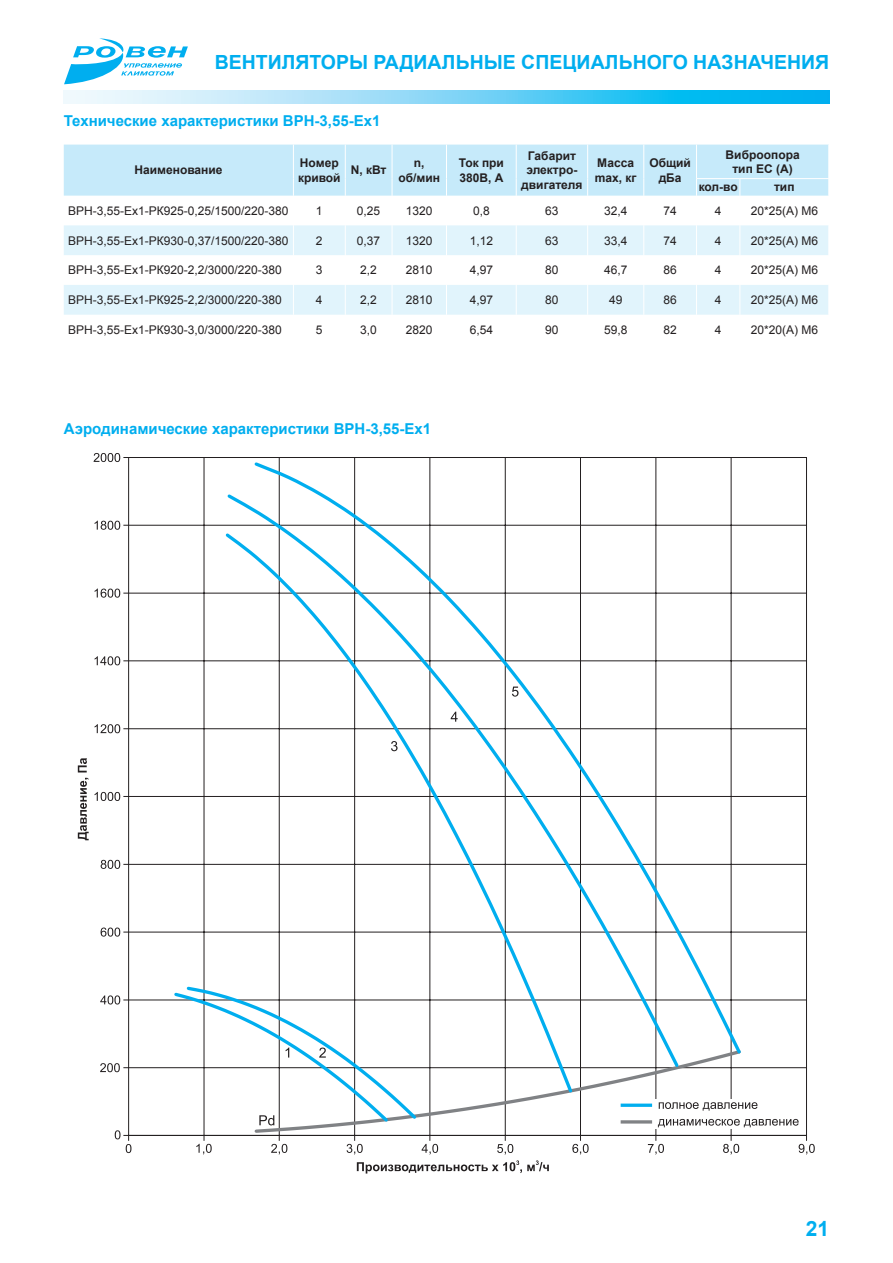
<style>
.page{position:relative;width:893px;height:1263px;background:#fff}
.page>*{position:absolute;margin:0;border:0;box-sizing:border-box;transform-origin:0 0}
.t1{font:700 21px "Arial";color:#00aeef}
.t2{font:700 19.5px "Arial";color:#00aeef}
.t3{font:700 15px "Arial";color:#00aeef}
.t4{font:12px "Arial";color:#231f20}
.t5{font:700 12px/14.4px "Arial";color:#231f20;text-align:center}
</style>
<div class="page">
<svg style="left:64px;top:38px;width:124px;height:46px"></svg>
<svg style="left:64px;top:90px;width:765px;height:13px;background:#76d5f6"></svg>
<hr style="left:123px;top:457px;width:683px;height:1px;background:#231f20">
<hr style="left:123px;top:525px;width:683px;height:1px;background:#231f20">
<hr style="left:123px;top:593px;width:683px;height:1px;background:#231f20">
<hr style="left:123px;top:660px;width:683px;height:1px;background:#231f20">
<hr style="left:123px;top:728px;width:683px;height:1px;background:#231f20">
<hr style="left:123px;top:796px;width:683px;height:1px;background:#231f20">
<hr style="left:123px;top:864px;width:683px;height:1px;background:#231f20">
<hr style="left:123px;top:932px;width:683px;height:1px;background:#231f20">
<hr style="left:123px;top:999px;width:683px;height:1px;background:#231f20">
<hr style="left:123px;top:1067px;width:683px;height:1px;background:#231f20">
<hr style="left:806px;top:457px;width:1px;height:684px;background:#231f20">
<hr style="left:731px;top:457px;width:1px;height:684px;background:#231f20">
<hr style="left:655px;top:457px;width:1px;height:684px;background:#231f20">
<hr style="left:580px;top:457px;width:1px;height:684px;background:#231f20">
<hr style="left:505px;top:457px;width:1px;height:684px;background:#231f20">
<hr style="left:429px;top:457px;width:1px;height:684px;background:#231f20">
<hr style="left:354px;top:457px;width:1px;height:684px;background:#231f20">
<hr style="left:279px;top:457px;width:1px;height:684px;background:#231f20">
<hr style="left:204px;top:457px;width:1px;height:684px;background:#231f20">
<svg style="left:172px;top:460px;width:572px;height:665px"></svg>
<svg style="left:388px;top:738px;width:12px;height:16px"></svg>
<svg style="left:448px;top:707px;width:12px;height:17px"></svg>
<svg style="left:509px;top:684px;width:12px;height:15px"></svg>
<hr style="left:128px;top:457px;width:1px;height:684px;background:#231f20">
<hr style="left:123px;top:1135px;width:683px;height:1px;background:#231f20">
<svg style="left:78px;top:778px;width:11px;height:62px"></svg>
<svg style="left:78px;top:758px;width:9px;height:14px"></svg>
<svg style="left:196px;top:1144px;width:16px;height:10px"></svg>
<svg style="left:115px;top:1130px;width:16px;height:23px"></svg>
<svg style="left:100px;top:995px;width:20px;height:9px"></svg>
<svg style="left:101px;top:927px;width:19px;height:10px"></svg>
<svg style="left:100px;top:1063px;width:20px;height:9px"></svg>
<svg style="left:101px;top:860px;width:19px;height:9px"></svg>
<svg style="left:95px;top:792px;width:25px;height:9px"></svg>
<svg style="left:271px;top:1144px;width:16px;height:10px"></svg>
<svg style="left:94px;top:453px;width:26px;height:9px"></svg>
<svg style="left:347px;top:1144px;width:202px;height:29px"></svg>
<svg style="left:253px;top:1044px;width:546px;height:91px"></svg>
<svg style="left:95px;top:724px;width:25px;height:9px"></svg>
<svg style="left:95px;top:656px;width:25px;height:9px"></svg>
<svg style="left:799px;top:1144px;width:16px;height:10px"></svg>
<svg style="left:572px;top:1144px;width:17px;height:10px"></svg>
<svg style="left:648px;top:1144px;width:16px;height:10px"></svg>
<svg style="left:723px;top:1144px;width:16px;height:10px"></svg>
<svg style="left:95px;top:589px;width:25px;height:9px"></svg>
<svg style="left:95px;top:521px;width:25px;height:9px"></svg>
<svg style="left:64px;top:225px;width:764px;height:90px;fill:#e1f4fc"></svg>
<hr style="left:293px;top:225px;width:1px;height:30px;background:#fff">
<hr style="left:345px;top:225px;width:1px;height:30px;background:#fff">
<hr style="left:392px;top:225px;width:1px;height:30px;background:#fff">
<hr style="left:446px;top:225px;width:1px;height:30px;background:#fff">
<hr style="left:516px;top:225px;width:1px;height:30px;background:#fff">
<hr style="left:587px;top:225px;width:1px;height:30px;background:#fff">
<hr style="left:293px;top:255px;width:1px;height:30px;background:#fff">
<hr style="left:345px;top:255px;width:1px;height:30px;background:#fff">
<hr style="left:392px;top:255px;width:1px;height:30px;background:#fff">
<hr style="left:446px;top:255px;width:1px;height:30px;background:#fff">
<hr style="left:516px;top:255px;width:1px;height:30px;background:#fff">
<hr style="left:587px;top:255px;width:1px;height:30px;background:#fff">
<hr style="left:293px;top:285px;width:1px;height:30px;background:#fff">
<hr style="left:345px;top:285px;width:1px;height:30px;background:#fff">
<hr style="left:392px;top:285px;width:1px;height:30px;background:#fff">
<hr style="left:446px;top:285px;width:1px;height:30px;background:#fff">
<hr style="left:516px;top:285px;width:1px;height:30px;background:#fff">
<hr style="left:587px;top:285px;width:1px;height:30px;background:#fff">
<div style="left:64px;top:145px;width:765px;height:51px;background:#c6eafa"></div>
<hr style="left:643px;top:225px;width:1px;height:30px;background:#fff">
<hr style="left:696px;top:225px;width:1px;height:30px;background:#fff">
<hr style="left:739px;top:225px;width:1px;height:30px;background:#fff">
<hr style="left:643px;top:255px;width:1px;height:30px;background:#fff">
<hr style="left:696px;top:255px;width:1px;height:30px;background:#fff">
<hr style="left:739px;top:255px;width:1px;height:30px;background:#fff">
<hr style="left:643px;top:285px;width:1px;height:30px;background:#fff">
<hr style="left:696px;top:285px;width:1px;height:30px;background:#fff">
<hr style="left:739px;top:285px;width:1px;height:30px;background:#fff">
<hr style="left:696px;top:178px;width:44px;height:1px;background:#fff">
<hr style="left:740px;top:178px;width:89px;height:1px;background:#fff">
<h2 class="t2" style="left:215px;top:50px;width:616px">вентиляторы радиальные специального назначения</h2>
<p class="t3" style="left:64px;top:110px;width:230px">Технические характеристики ВРН</p>
<p class="t3" style="left:315px;top:110px;width:67px">-3,55-Ex1</p>
<p class="t5" style="left:135px;top:163px;width:90px">Наименование</p>
<p class="t5" style="left:298px;top:156px;width:44px;text-align:left">Номер кривой</p>
<p class="t5" style="left:351px;top:163px;width:37px">N, кВт</p>
<p class="t5" style="left:398px;top:156px;width:43px">n, об/мин</p>
<p class="t5" style="left:459px;top:156px;width:47px;text-align:left">Ток при<br>380В, А</p>
<p class="t5" style="left:521px;top:149px;width:63px">Габарит электро&shy;двигателя</p>
<p class="t5" style="left:595px;top:156px;width:43px;text-align:left">Масса max, кг</p>
<p class="t5" style="left:649px;top:156px;width:43px">Общий дБа</p>
<p class="t5" style="left:726px;top:148px;width:76px">Виброопора тип ЕС (А)</p>
<p class="t5" style="left:699px;top:180px;width:41px">кол-во</p>
<p class="t5" style="left:774px;top:180px;width:22px">тип</p>
<p class="t4" style="left:68px;top:203px;width:222px">ВРН-3,55-Ex1-РК925-0,25/1500/220-380</p>
<p class="t4" style="left:316px;top:203px;width:8px">1</p>
<p class="t4" style="left:357px;top:203px;width:25px">0,25</p>
<p class="t4" style="left:406px;top:203px;width:28px">1320</p>
<p class="t4" style="left:473px;top:203px;width:18px">0,8</p>
<p class="t4" style="left:545px;top:203px;width:15px">63</p>
<p class="t4" style="left:604px;top:203px;width:25px">32,4</p>
<p class="t4" style="left:663px;top:203px;width:15px">74</p>
<p class="t4" style="left:715px;top:203px;width:8px">4</p>
<p class="t4" style="left:751px;top:203px;width:69px">20*25(А) М6</p>
<p class="t4" style="left:68px;top:233px;width:222px">ВРН-3,55-Ex1-РК930-0,37/1500/220-380</p>
<p class="t4" style="left:316px;top:233px;width:8px">2</p>
<p class="t4" style="left:357px;top:233px;width:25px">0,37</p>
<p class="t4" style="left:406px;top:233px;width:28px">1320</p>
<p class="t4" style="left:470px;top:233px;width:25px">1,12</p>
<p class="t4" style="left:545px;top:233px;width:15px">63</p>
<p class="t4" style="left:604px;top:233px;width:25px">33,4</p>
<p class="t4" style="left:663px;top:233px;width:15px">74</p>
<p class="t4" style="left:715px;top:233px;width:8px">4</p>
<p class="t4" style="left:751px;top:233px;width:69px">20*25(А) М6</p>
<p class="t4" style="left:68px;top:262px;width:215px">ВРН-3,55-Ex1-РК920-2,2/3000/220-380</p>
<p class="t4" style="left:316px;top:262px;width:8px">3</p>
<p class="t4" style="left:360px;top:262px;width:18px">2,2</p>
<p class="t4" style="left:406px;top:262px;width:28px">2810</p>
<p class="t4" style="left:470px;top:262px;width:25px">4,97</p>
<p class="t4" style="left:545px;top:262px;width:15px">80</p>
<p class="t4" style="left:604px;top:262px;width:25px">46,7</p>
<p class="t4" style="left:663px;top:262px;width:15px">86</p>
<p class="t4" style="left:715px;top:262px;width:8px">4</p>
<p class="t4" style="left:751px;top:262px;width:69px">20*25(А) М6</p>
<p class="t4" style="left:68px;top:292px;width:215px">ВРН-3,55-Ex1-РК925-2,2/3000/220-380</p>
<p class="t4" style="left:316px;top:292px;width:8px">4</p>
<p class="t4" style="left:360px;top:292px;width:18px">2,2</p>
<p class="t4" style="left:406px;top:292px;width:28px">2810</p>
<p class="t4" style="left:470px;top:292px;width:25px">4,97</p>
<p class="t4" style="left:545px;top:292px;width:15px">80</p>
<p class="t4" style="left:609px;top:292px;width:15px">49</p>
<p class="t4" style="left:663px;top:292px;width:15px">86</p>
<p class="t4" style="left:715px;top:292px;width:8px">4</p>
<p class="t4" style="left:751px;top:292px;width:69px">20*25(А) М6</p>
<p class="t4" style="left:68px;top:322px;width:215px">ВРН-3,55-Ex1-РК930-3,0/3000/220-380</p>
<p class="t4" style="left:316px;top:322px;width:8px">5</p>
<p class="t4" style="left:360px;top:322px;width:18px">3,0</p>
<p class="t4" style="left:406px;top:322px;width:28px">2820</p>
<p class="t4" style="left:470px;top:322px;width:25px">6,54</p>
<p class="t4" style="left:545px;top:322px;width:15px">90</p>
<p class="t4" style="left:604px;top:322px;width:25px">59,8</p>
<p class="t4" style="left:663px;top:322px;width:15px">82</p>
<p class="t4" style="left:715px;top:322px;width:8px">4</p>
<p class="t4" style="left:751px;top:322px;width:69px">20*20(А) М6</p>
<p class="t3" style="left:64px;top:419px;width:281px">Аэродинамические характеристики ВРН</p>
<p class="t3" style="left:365px;top:419px;width:67px">-3,55-Ex1</p>
<h1 class="t1" style="left:806px;top:1214px;width:25px">21</h1>
</div>
